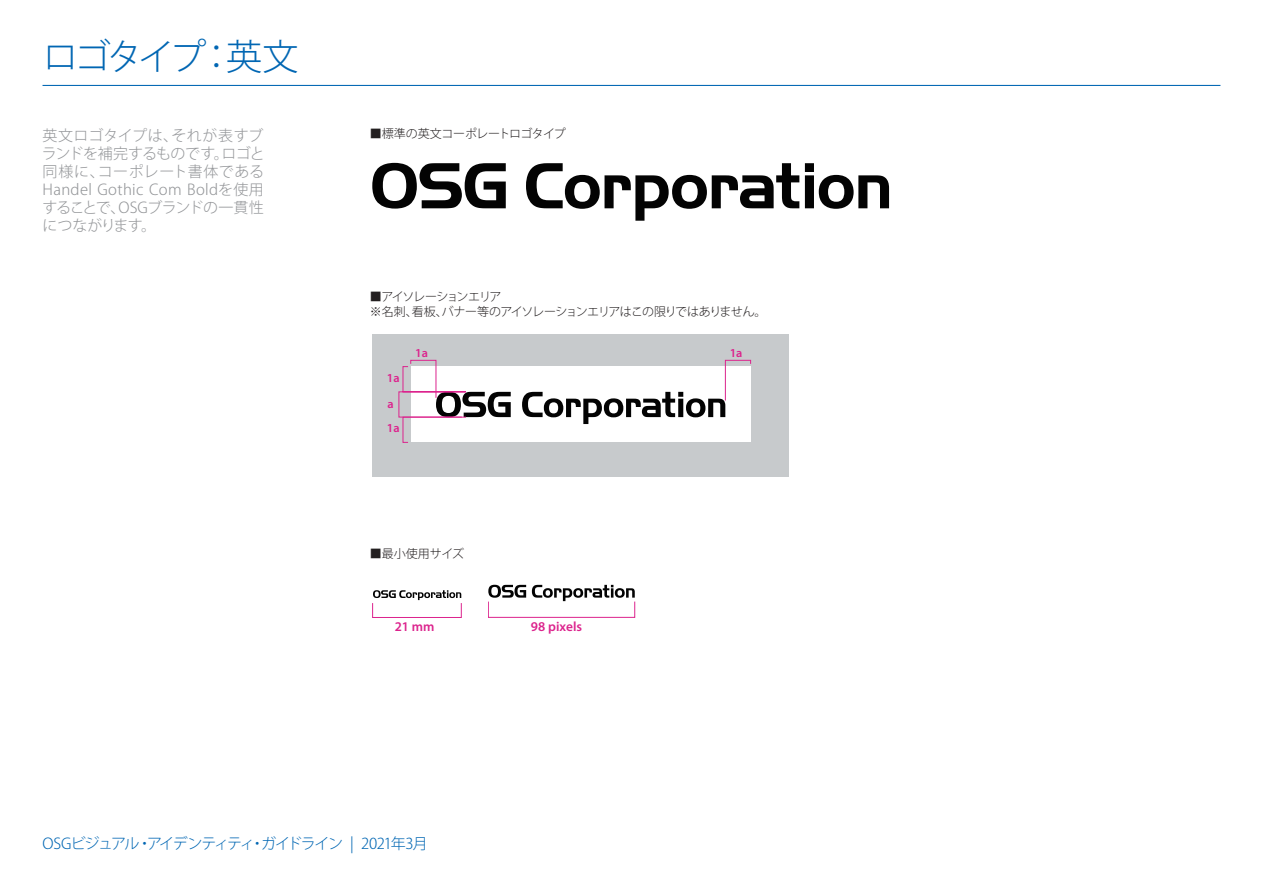
<style>
.page{position:relative;width:1263px;height:893px;background:#fff}
.page>*{position:absolute;margin:0;border:0;box-sizing:border-box;transform-origin:0 0}
.t1{font:300 36px "Koz Go Pro";letter-spacing:-.115em;color:#0166b3}
.t2{font:300 15px/18px "Koz Go Pro";letter-spacing:.01em;color:#939598;text-align:justify}
.t3{font:300 15px "Koz Go Pro";letter-spacing:-.08em;color:#0166b3}
.t4{font:600 13.5px "Myriad Pro";color:#dc238d}
.t5{font:600 13.35px "Myriad Pro";color:#dc238d}
.t6{font:600 12.3px "Myriad Pro";color:#dc238d}
.t7{font:300 12px/14.4px "Koz Go Pro";letter-spacing:-.07em;color:#231f20}
.t8{font:300 12px "Koz Go Pro";letter-spacing:-.05em;color:#231f20}
.t9{font:300 12px "Koz Go Pro";color:#231f20}
</style>
<div class="page">
<svg style="left:372px;top:163px;width:134px;height:46px"></svg>
<svg style="left:526px;top:163px;width:273px;height:58px"></svg>
<svg style="left:805px;top:163px;width:84px;height:46px"></svg>
<div style="left:372px;top:334px;width:417px;height:142px;background:#c7cacc"></div>
<div style="left:411px;top:367px;width:340px;height:75px;background:#fff"></div>
<svg style="left:522px;top:360px;width:229px;height:64px"></svg>
<svg style="left:398px;top:360px;width:113px;height:83px"></svg>
<div style="left:372px;top:603px;width:90px;height:15px;border:1px solid #dc238d"></div>
<svg style="left:373px;top:590px;width:88px;height:10px"></svg>
<div style="left:488px;top:601px;width:147px;height:17px;border:1px solid #dc238d"></div>
<svg style="left:488px;top:585px;width:38px;height:13px"></svg>
<svg style="left:532px;top:585px;width:103px;height:16px"></svg>
<hr style="left:43px;top:85px;width:1177px;height:1px;background:#0166b3">
<h1 class="t1" style="left:43px;top:33px;width:257px">ロゴタイプ：英文</h1>
<p class="t2" style="left:42px;top:126px;width:225px">英文ロゴタイプは、それが表すブランドを補完するものです。ロゴと同様に、コーポレート書体であるHandel Gothic Com Boldを使用することで、OSGブランドの一貫性につながります。</p>
<p class="t8" style="left:370px;top:126px;width:197px">■標準の英文コーポレートロゴタイプ</p>
<p class="t7" style="left:370px;top:290px;width:398px">■アイソレーションエリア<br>※名刺、看板、バナー等のアイソレーションエリアはこの限りではありません。</p>
<p class="t6" style="left:387px;top:370px;width:14px">1a</p>
<p class="t6" style="left:387px;top:396px;width:8px">a</p>
<p class="t6" style="left:387px;top:420px;width:14px">1a</p>
<p class="t6" style="left:415px;top:345px;width:14px">1a</p>
<p class="t6" style="left:730px;top:345px;width:14px">1a</p>
<p class="t9" style="left:370px;top:546px;width:96px">■最小使用サイズ</p>
<p class="t5" style="left:395px;top:618px;width:41px">21 mm</p>
<p class="t4" style="left:531px;top:618px;width:53px">98 pixels</p>
<p class="t3" style="left:43px;top:833px;width:387px">OSGビジュアル・アイデンティティ・ガイドライン | 2021年3月</p>
</div>
